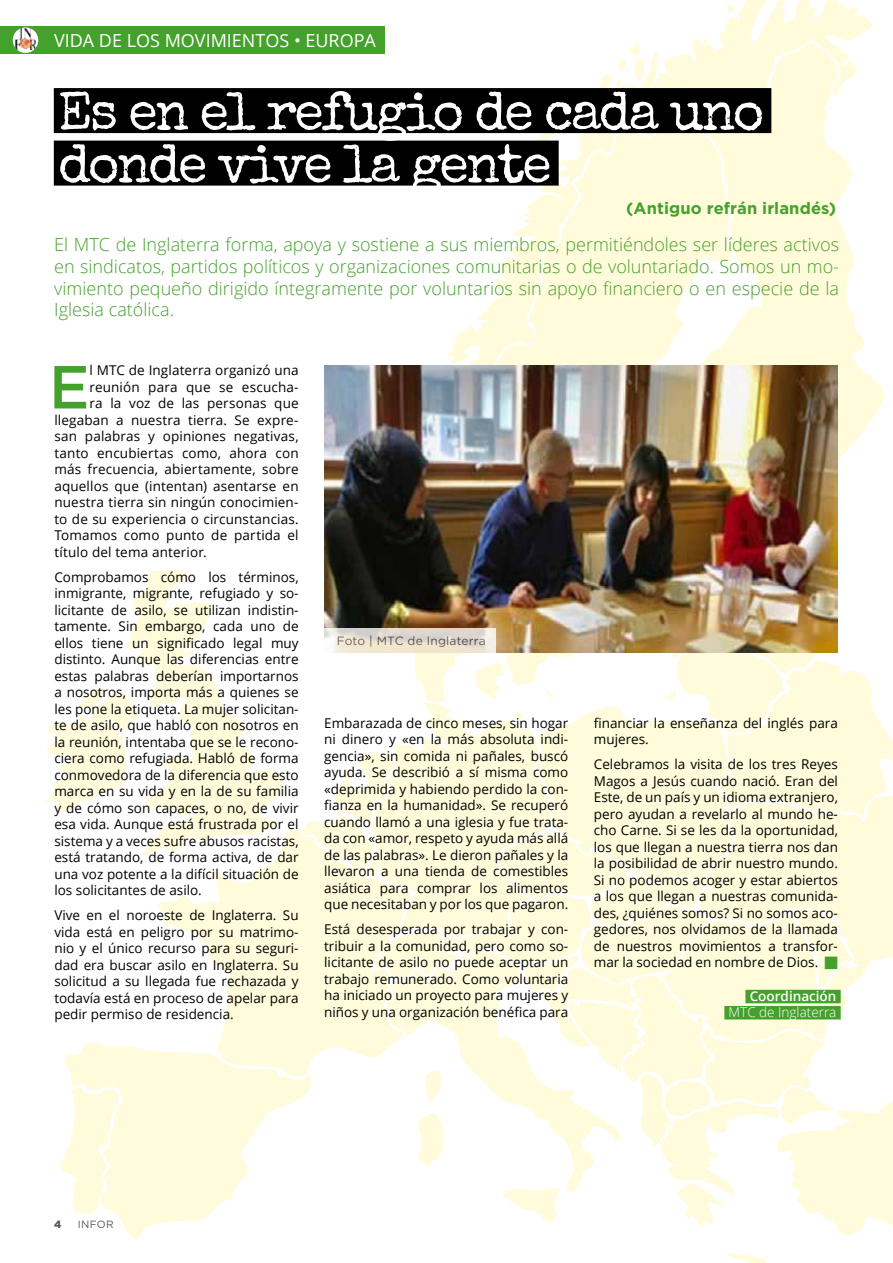
<style>
.page{position:relative;width:893px;height:1263px;background:#fff}
.page>*{position:absolute;margin:0;border:0;box-sizing:border-box;transform-origin:0 0}
.t1{font:500 60.6px "Gotham HTF";color:#44a12b}
.t2{font:54px/52.5px "Special Elite";letter-spacing:-.05em;color:#fff}
.t3{font:300 18px/21.6px "Open Sans";color:#44a12b;text-align:justify}
.t4{font:18px "Open Sans";color:#fff}
.t5{font:700 16.5px "Gotham HTF";letter-spacing:.005em;color:#44a12b}
.t6{font:13.5px/16.5px "Open Sans";letter-spacing:.005em;color:#000;text-align:justify}
.t7{font:300 13.5px "Open Sans";color:#fff}
.t8{font:600 13.5px "Open Sans";color:#fff}
.t9{font:12px "Gotham HTF";letter-spacing:.015em;color:#58585a}
.t10{font:10.5px "Gotham HTF";letter-spacing:.03em;color:#58585a}
.t11{font:900 10.5px "Gotham HTF";color:#58585a}
.s1{color:#44a12b}
</style>
<div class="page">
<img style="left:43px;top:0;width:850px;height:1263px">
<div style="left:0;top:26px;width:385px;height:28px;background:#44a12b"></div>
<img style="left:324px;top:365px;width:514px;height:287px">
<div style="left:13px;top:27px;width:25px;height:26px;background:#fff;border-radius:50%"></div>
<img style="left:15px;top:28px;width:21px;height:22px">
<div style="left:54px;top:88px;width:717px;height:45px;background:#000"></div>
<div style="left:54px;top:141px;width:505px;height:45px;background:#000"></div>
<div style="left:745px;top:990px;width:96px;height:13px;background:#44a12b"></div>
<div style="left:724px;top:1006px;width:117px;height:13px;background:#44a12b"></div>
<svg style="left:324px;top:628px;width:172px;height:24px;background:#e6dfd4"></svg>
<h3 class="t4" style="left:54px;top:28px;width:323px">VIDA DE LOS MOVIMIENTOS • EUROPA</h3>
<h2 class="t2" style="left:58px;top:85px;width:708px">Es en el refugio de cada uno donde vive la gente</h2>
<p class="t5" style="left:626px;top:198px;width:211px">(Antiguo refrán irlandés)</p>
<p class="t3" style="left:54px;top:234px;width:786px">El MTC de Inglaterra forma, apoya y sostiene a sus miembros, permitiéndoles ser líderes activos en sindicatos, partidos políticos y organizaciones comunitarias o de voluntariado. Somos un mo&shy;vimiento pequeño dirigido íntegramente por voluntarios sin apoyo financiero o en especie de la Iglesia católica.</p>
<h1 class="t1" style="left:49px;top:353px;width:42px">E</h1>
<p class="t6" style="left:90px;top:362px;width:211px">l MTC de Inglaterra organizó una</p>
<p class="t6" style="left:90px;top:378px;width:211px">reunión para que se escucha-</p>
<p class="t6" style="left:90px;top:395px;width:211px">ra la voz de las personas que</p>
<p class="t6" style="left:54px;top:411px;width:246px">llegaban a nuestra tierra. Se expre-</p>
<p class="t6" style="left:54px;top:428px;width:246px">san palabras y opiniones negativas,</p>
<p class="t6" style="left:54px;top:444px;width:246px">tanto encubiertas como, ahora con</p>
<p class="t6" style="left:54px;top:461px;width:246px">más frecuencia, abiertamente, sobre</p>
<p class="t6" style="left:54px;top:477px;width:246px">aquellos que (intentan) asentarse en</p>
<p class="t6" style="left:54px;top:494px;width:246px">nuestra tierra sin ningún conocimien-</p>
<p class="t6" style="left:54px;top:510px;width:246px">to de su experiencia o circunstancias.</p>
<p class="t6" style="left:54px;top:527px;width:246px">Tomamos como punto de partida el</p>
<p class="t6" style="left:54px;top:543px;width:154px">título del tema anterior.</p>
<p class="t6" style="left:54px;top:568px;width:246px">Comprobamos cómo los términos, inmigrante, migrante, refugiado y so&shy;licitante de asilo, se utilizan indistin&shy;tamente. Sin embargo, cada uno de ellos tiene un significado legal muy distinto. Aunque las diferencias entre estas palabras deberían importarnos a nosotros, importa más a quienes se les pone la etiqueta. La mujer solicitan&shy;te de asilo, que habló con nosotros en la reunión, intentaba que se le recono&shy;ciera como refugiada. Habló de forma conmovedora de la diferencia que esto marca en su vida y en la de su familia y de cómo son capaces, o no, de vivir esa vida. Aunque está frustrada por el sistema y a veces sufre abusos racistas, está tratando, de forma activa, de dar una voz potente a la difícil situación de los solicitantes de asilo.</p>
<p class="t6" style="left:54px;top:907px;width:246px">Vive en el noroeste de Inglaterra. Su vida está en peligro por su matrimo&shy;nio y el único recurso para su seguri&shy;dad era buscar asilo en Inglaterra. Su solicitud a su llegada fue rechazada y todavía está en proceso de apelar para pedir permiso de residencia.</p>
<p class="t9" style="left:337px;top:634px;width:150px">Foto | MTC de Inglaterra</p>
<p class="t6" style="left:324px;top:714px;width:246px">Embarazada de cinco meses, sin hogar ni dinero y «en la más absoluta indi&shy;gencia», sin comida ni pañales, buscó ayuda. Se describió a sí misma como «deprimida y habiendo perdido la con&shy;fianza en la humanidad». Se recuperó cuando llamó a una iglesia y fue trata&shy;da con «amor, respeto y ayuda más allá de las palabras». Le dieron pañales y la llevaron a una tienda de comestibles asiática para comprar los alimentos que necesitaban y por los que pagaron.</p>
<p class="t6" style="left:324px;top:921px;width:246px">Está desesperada por trabajar y con&shy;tribuir a la comunidad, pero como so&shy;licitante de asilo no puede aceptar un trabajo remunerado. Como voluntaria ha iniciado un proyecto para mujeres y niños y una organización benéfica para</p>
<p class="t6" style="left:594px;top:714px;width:246px">financiar la enseñanza del inglés para mujeres.</p>
<p class="t6" style="left:594px;top:756px;width:246px">Celebramos la visita de los tres Reyes Magos a Jesús cuando nació. Eran del Este, de un país y un idioma extranjero, pero ayudan a revelarlo al mundo he&shy;cho Carne. Si se les da la oportunidad, los que llegan a nuestra tierra nos dan la posibilidad de abrir nuestro mundo.<br>Si no podemos acoger y estar abiertos a los que llegan a nuestras comunida&shy;des, ¿quiénes somos? Si no somos aco&shy;gedores, nos olvidamos de la llamada de nuestros movimientos a transfor&shy;mar la sociedad en nombre de Dios. <span class="s1">■</span></p>
<p class="t8" style="left:750px;top:987px;width:88px">Coordinación</p>
<p class="t7" style="left:729px;top:1003px;width:109px">MTC de Inglaterra</p>
<p class="t11" style="left:54px;top:1218px;width:9px">4</p>
<p class="t10" style="left:78px;top:1218px;width:37px">INFOR</p>
</div>
